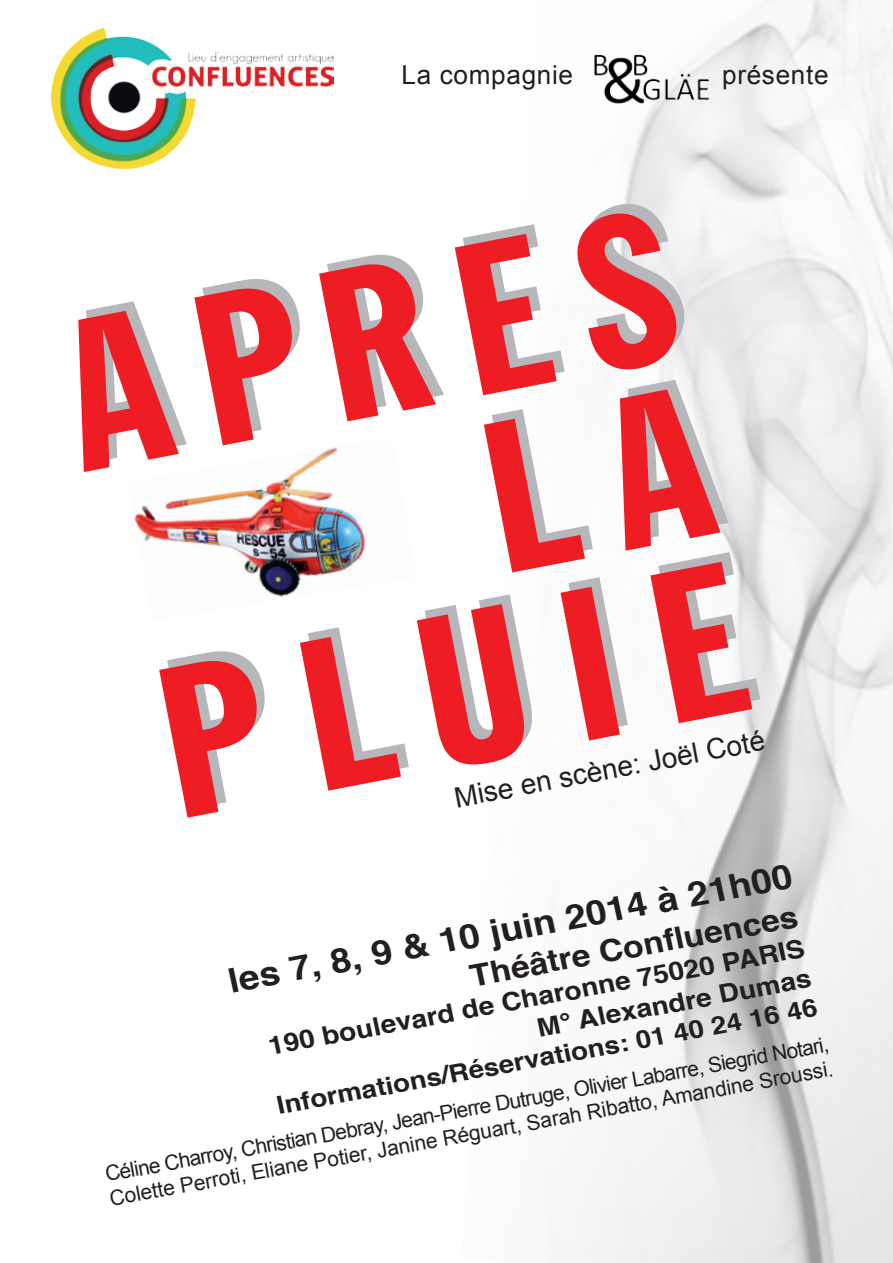
<style>
.page{position:relative;width:893px;height:1263px;background:#fff}
.page>*{position:absolute;margin:0;border:0;box-sizing:border-box;transform-origin:0 0}
.t1{font:extra-condensed 205.5px/179.6px "Frank Goth";color:#ee1d23;text-align:right}
.t2{font:700 33.9px "Helvetica";color:#231f20;scale:1.1 1}
.t3{font:700 30.6px "Helvetica";color:#231f20;scale:1.1 1}
.t4{font:28.05px "Arial";color:#231f20}
.t5{font:26.1px "Arial";letter-spacing:.025em;color:#231f20}
.t6{font:700 25.5px/29.7px "Helvetica";color:#231f20;text-align:right;scale:1.1 1}
.t7{font:700 24.75px "Helvetica";color:#231f20;scale:1.11 1}
.t8{font:21px/24.9px "Arial";color:#231f20}
</style>
<div class="page">
<img style="left:552px;top:0;width:341px;height:1263px">
<img style="left:134px;top:447px;width:232px;height:150px">
<img style="left:51px;top:27px;width:282px;height:142px">
<img style="left:586px;top:46px;width:130px;height:69px">
<p class="t5" style="left:402px;top:58px;width:173px">La compagnie</p>
<p class="t5" style="left:722px;top:58px;width:108px">présente</p>
<h1 class="t1" style="left:51px;top:311px;width:619px;rotate:-11deg">APRES<br>LA<br>PLUIE</h1>
<h3 class="t4" style="left:451px;top:781px;width:317px;rotate:-11deg">Mise en scène: Joël Coté</h3>
<h2 class="t2" style="left:224px;top:956px;width:523px;rotate:-11deg">les 7, 8, 9 &amp; 10 juin 2014 à 21h00</h2>
<h3 class="t3" style="left:466px;top:950px;width:304px;rotate:-10deg">Théâtre Confluences</h3>
<p class="t6" style="left:266px;top:1030px;width:498px;rotate:-10deg">190 boulevard de Charonne 75020 PARIS<br>M° Alexandre Dumas</p>
<p class="t7" style="left:274px;top:1084px;width:496px;rotate:-10deg">Informations/Réservations: 01 40 24 16 46</p>
<p class="t8" style="left:103px;top:1161px;width:736px;rotate:-10deg">Céline Charroy, Christian Debray, Jean-Pierre Dutruge, Olivier Labarre, Siegrid Notari,<br>Colette Perroti, Eliane Potier, Janine Réguart, Sarah Ribatto, Amandine Sroussi.</p>
</div>
